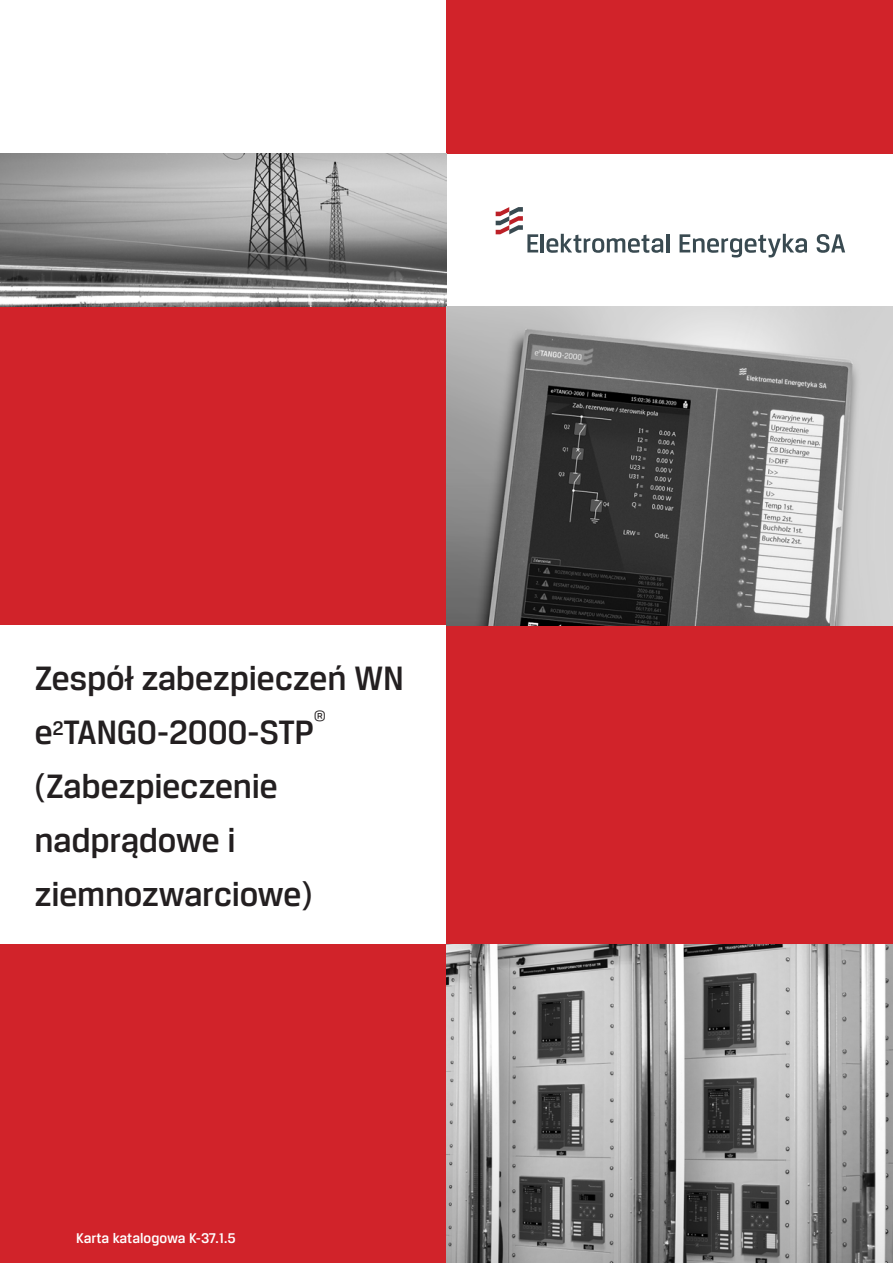
<style>
.page{position:relative;width:893px;height:1263px;background:#fff}
.page>*{position:absolute;margin:0;border:0;box-sizing:border-box;transform-origin:0 0}
.t1{font:500 36px/54px "Breuer Text";letter-spacing:-.01em;color:#231f20}
.t2{font:15.75px "Breuer Text";color:#231f20}
.t3{font:500 15px "Breuer Text";letter-spacing:-.015em;color:#fff}
</style>
<div class="page">
<div style="left:446px;top:0;width:447px;height:153px;background:#d1232a"></div>
<div style="left:446px;top:625px;width:447px;height:319px;background:#d1232a"></div>
<div style="left:0;top:306px;width:446px;height:319px;background:#d1232a"></div>
<div style="left:0;top:944px;width:446px;height:319px;background:#d1232a"></div>
<svg style="left:496px;top:207px;width:42px;height:45px"></svg>
<hr style="left:541px;top:234px;width:3px;height:18px;background:#394a51">
<svg style="left:546px;top:234px;width:117px;height:19px"></svg>
<hr style="left:666px;top:234px;width:3px;height:18px;background:#394a51">
<svg style="left:680px;top:234px;width:127px;height:23px"></svg>
<svg style="left:817px;top:234px;width:28px;height:19px"></svg>
<img style="left:446px;top:944px;width:447px;height:319px">
<img style="left:0;top:153px;width:446px;height:153px">
<img style="left:446px;top:306px;width:447px;height:319px">
<p class="t1" style="left:35px;top:651px;width:371px">Zespół zabezpieczeń WN</p>
<p class="t1" style="left:35px;top:705px;width:281px">e<sup>2</sup>TANGO-2000-STP</p>
<p class="t2" style="left:314px;top:707px;width:14px">®</p>
<p class="t1" style="left:35px;top:759px;width:280px">(Zabezpieczenie nadprądowe i ziemnozwarciowe)</p>
<p class="t3" style="left:76px;top:1230px;width:161px">Karta katalogowa K-37.1.5</p>
</div>
